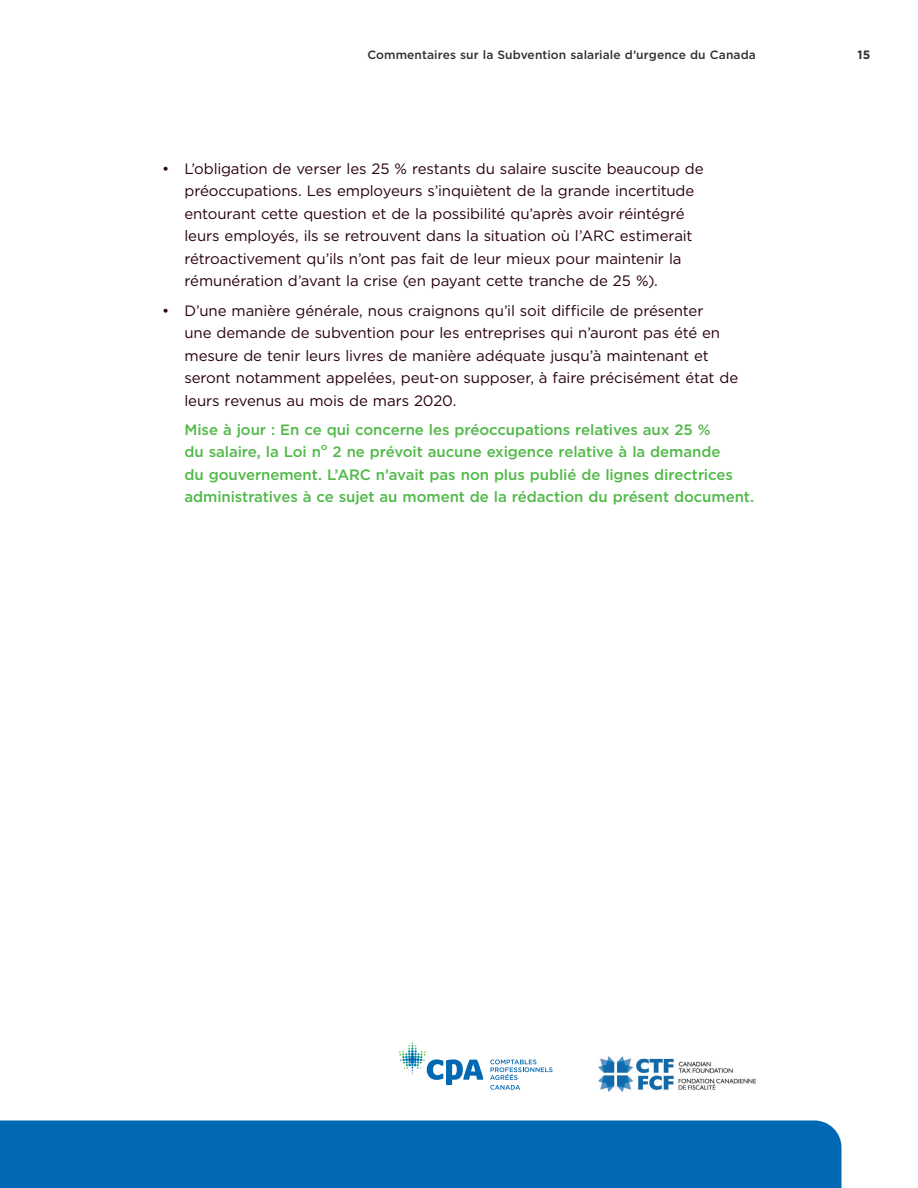
<style>
.page{position:relative;width:918px;height:1188px;background:#fff}
.page>*{position:absolute;margin:0;border:0;box-sizing:border-box;transform-origin:0 0}
.t1{font:15px/22.5px "Gotham";letter-spacing:-.01em;color:#29000b}
.t2{font:500 15px/22.5px "Gotham";letter-spacing:-.005em;color:#51b948}
.t3{font:500 12px "Gotham";letter-spacing:.01em;color:#312f30}
.t4{font:700 12px "Gotham";color:#312f30}
.t5{font:500 9.75px "Gotham";color:#51b948}
</style>
<div class="page">
<div style="left:0;top:1120px;width:842px;height:68px;background:#0168b3"></div>
<img style="left:598px;top:1057px;width:158px;height:35px">
<svg style="left:399px;top:1042px;width:84px;height:43px"></svg>
<svg style="left:490px;top:1060px;width:63px;height:30px"></svg>
<p class="t3" style="left:367px;top:47px;width:390px">Commentaires sur la Subvention salariale d’urgence du Canada</p>
<p class="t4" style="left:858px;top:47px;width:14px">15</p>
<p class="t1" style="left:184px;top:157px;width:521px;text-indent:-22px">• L’obligation de verser les 25 % restants du salaire suscite beaucoup de préoccupations. Les employeurs s’inquiètent de la grande incertitude entourant cette question et de la possibilité qu’après avoir réintégré leurs employés, ils se retrouvent dans la situation où l’ARC estimerait rétroactivement qu’ils n’ont pas fait de leur mieux pour maintenir la rémunération d’avant la crise (en payant cette tranche de 25 %).</p>
<p class="t1" style="left:184px;top:299px;width:555px;text-indent:-22px">• D’une manière générale, nous craignons qu’il soit difficile de présenter<br>une demande de subvention pour les entreprises qui n’auront pas été en mesure de tenir leurs livres de manière adéquate jusqu’à maintenant et seront notamment appelées, peut-on supposer, à faire précisément état de leurs revenus au mois de mars 2020.</p>
<p class="t2" style="left:184px;top:418px;width:528px">Mise à jour : En ce qui concerne les préoccupations relatives aux 25 % du salaire, la Loi n</p>
<p class="t5" style="left:321px;top:441px;width:8px">o</p>
<p class="t2" style="left:185px;top:441px;width:571px;text-indent:148px">2 ne prévoit aucune exigence relative à la demande<br>du gouvernement. L’ARC n’avait pas non plus publié de lignes directrices administratives à ce sujet au moment de la rédaction du présent document.</p>
</div>
